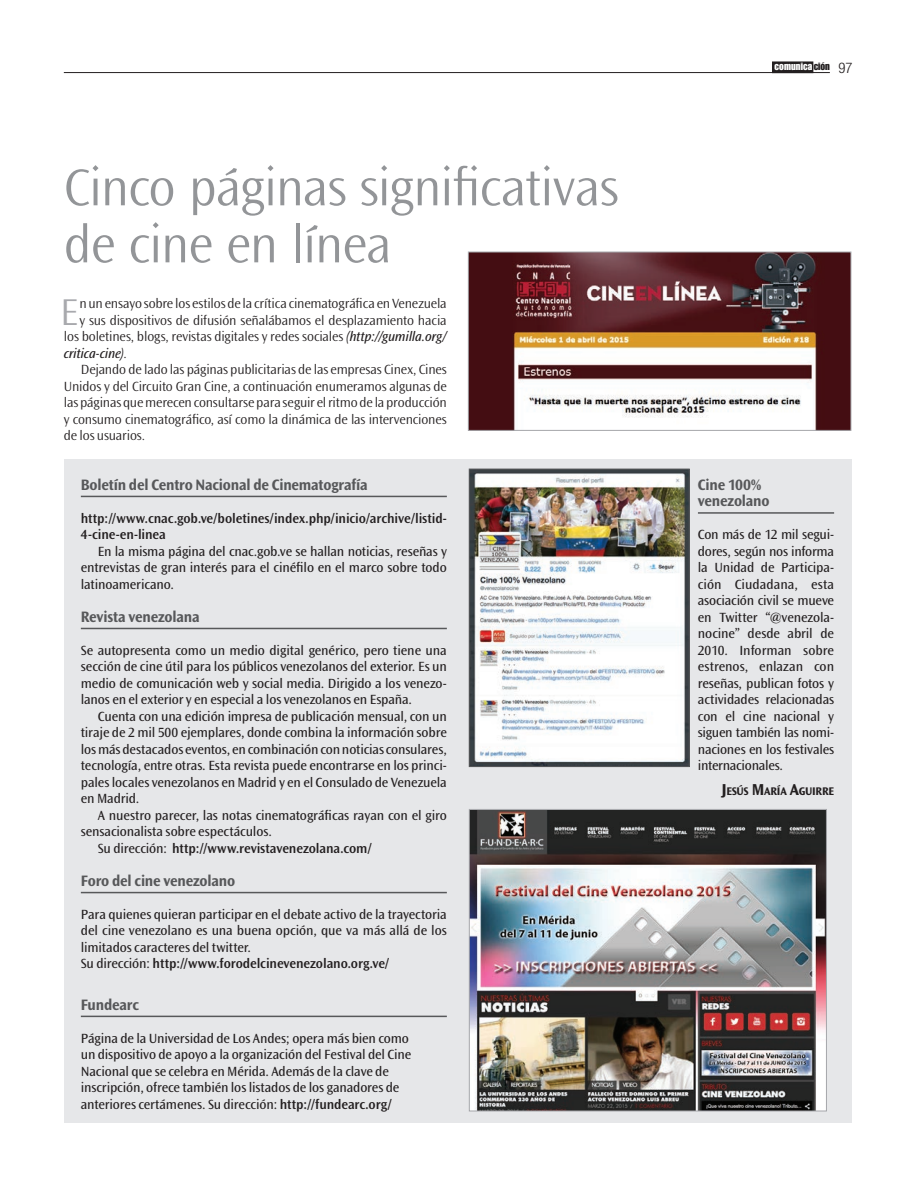
<style>
.page{position:relative;width:915px;height:1191px;background:#fff}
.page>*{position:absolute;margin:0;border:0;box-sizing:border-box;transform-origin:0 0}
.t1{font:300 54px/57px "Ocean Sans Std";letter-spacing:-.02em;color:#939598}
.t2{font:300 38.85px "Ocean Sans Std";color:#a8a9ad}
.t3{font:700 semi-expanded 15.75px/16.5px "Ocean Sans Std";letter-spacing:-.015em;color:#57585a;scale:.9 1}
.t4{font:13.8px/16.5px "Ocean Sans Std";letter-spacing:-.01em;color:#231f20;text-align:justify}
.t5{font:300 13.8px "Ocean Sans Std";letter-spacing:-.01em;color:#231f20}
.t6{font:600 13.8px/16.5px "Ocean Sans Std";letter-spacing:-.01em;color:#231f20}
.t7{font:italic 13.8px "Ocean Sans Std";letter-spacing:-.015em;color:#231f20}
.t8{font:700 11.55px "Ocean Sans Std";letter-spacing:-.02em;color:#231f20}
.t9{font:10.2px "Impact LT Std";letter-spacing:.01em;color:#fff}
.s1{font-weight:400;font-style:italic}
.s2{font-weight:300;font-style:normal}
.s3{font-weight:400}
.s4{font-weight:600}
.s5{color:#231f20}
.s6{font-family:"Helvetica Neue LT Std";font-weight:300;font-stretch:condensed;font-size:14.7px;color:#231f20}
.s7{font-size:16.5px}
</style>
<div class="page">
<hr style="left:64px;top:72px;width:765px;height:1px;background:#231f20">
<div style="left:772px;top:62px;width:40px;height:11px;background:#231f20"></div>
<div style="left:64px;top:459px;width:786px;height:664px;background:#e6e7e9"></div>
<hr style="left:81px;top:495px;width:365px;height:2px;background:#57585a">
<hr style="left:81px;top:627px;width:365px;height:2px;background:#57585a">
<hr style="left:81px;top:891px;width:365px;height:2px;background:#57585a">
<hr style="left:81px;top:1015px;width:365px;height:2px;background:#57585a">
<hr style="left:697px;top:512px;width:136px;height:1px;background:#57585a">
<img style="left:470px;top:254px;width:378px;height:174px">
<img style="left:471px;top:811px;width:353px;height:298px">
<div style="left:469px;top:809px;width:357px;height:302px;border:1px solid #a5a6aa"></div>
<img style="left:471px;top:471px;width:216px;height:293px">
<div style="left:469px;top:469px;width:220px;height:297px;border:1px solid #57585a"></div>
<h1 class="t1" style="left:64px;top:160px;width:556px">Cinco páginas significativas de cine en línea</h1>
<h2 class="t2" style="left:60px;top:290px;width:19px">E</h2>
<p class="t5" style="left:79px;top:296px;width:369px">nunensayo sobre los estilosde la crítica cinematográfica enVenezuela</p>
<p class="t5" style="left:79px;top:312px;width:369px">y sus dispositivos de difusión señalábamos el desplazamiento hacia</p>
<p class="t5" style="left:64px;top:329px;width:384px">los boletines, blogs, revistas digitales y redes sociales <span class="s1">(http://gumilla.org/</span></p>
<p class="t7" style="left:64px;top:345px;width:64px">critica-cine)<span class="s2">.</span></p>
<p class="t5" style="left:81px;top:362px;width:367px">Dejando de lado las páginas publicitarias de las empresas Cinex, Cines</p>
<p class="t5" style="left:64px;top:378px;width:384px">Unidos y del Circuito Gran Cine, a continuación enumeramos algunas de</p>
<p class="t5" style="left:64px;top:395px;width:384px">las páginas que merecen consultarse para seguir el ritmo de la producción</p>
<p class="t5" style="left:64px;top:411px;width:384px">y consumo cinematográfico, así como la dinámica de las intervenciones</p>
<p class="t5" style="left:64px;top:428px;width:83px">de los usuarios.</p>
<p class="t3" style="left:81px;top:476px;width:320px">Boletín del Centro Nacional de Cinematografía</p>
<p class="t6" style="left:81px;top:510px;width:367px">http://www.cnac.gob.ve/boletines/index.php/inicio/archive/listid-<br>4-cine-en-linea</p>
<p class="t4" style="left:81px;top:543px;width:367px;text-indent:17px">En la misma página del cnac.gob.ve se hallan noticias, reseñas y entrevistas de gran interés para el cinéfilo en el marco sobre todo latinoamericano.</p>
<p class="t3" style="left:81px;top:608px;width:133px">Revista venezolana</p>
<p class="t4" style="left:81px;top:642px;width:367px">Se autopresenta como un medio digital genérico, pero tiene una sección de cine útil para los públicos venezolanos del exterior. Es un medio de comunicación web y social media. Dirigido a los venezo&shy;lanos en el exterior y en especial a los venezolanos en España.</p>
<p class="t4" style="left:81px;top:708px;width:367px;text-indent:17px">Cuenta con una edición impresa de publicación mensual, con un tiraje de 2 mil 500 ejemplares, donde combina la información sobre los más destacados eventos, en combinación con noticias consulares, tecnología, entre otras. Esta revista puede encontrarse en los princi&shy;pales locales venezolanos en Madrid y en el Consulado de Venezuela en Madrid.</p>
<p class="t4" style="left:98px;top:807px;width:350px">A nuestro parecer, las notas cinematográficas rayan con el giro</p>
<p class="t4" style="left:81px;top:823px;width:192px">sensacionalista sobre espectáculos.</p>
<p class="t6" style="left:98px;top:840px;width:275px"><span class="s3">Su dirección:</span> http://www.revistavenezolana.com/</p>
<p class="t3" style="left:81px;top:872px;width:173px">Foro del cine venezolano</p>
<p class="t4" style="left:81px;top:906px;width:367px;text-align:left">Para quienes quieran participar en el debate activo de la trayectoria del cine venezolano es una buena opción, que va más allá de los limitados caracteres del twitter.<br>Su dirección: <span class="s4">http://www.forodelcinevenezolano.org.ve/</span></p>
<p class="t3" style="left:81px;top:996px;width:66px">Fundearc</p>
<p class="t4" style="left:81px;top:1030px;width:332px;text-align:left">Página de la Universidad de Los Andes; opera más bien como un dispositivo de apoyo a la organización del Festival del Cine Nacional que se celebra en Mérida. Además de la clave de inscripción, ofrece también los listados de los ganadores de anteriores certámenes. Su dirección: <span class="s4">http://fundearc.org/</span></p>
<p class="t9" style="left:774px;top:60px;width:80px">comunica <span class="s5">ción</span> <span class="s6">97</span></p>
<p class="t3" style="left:697px;top:476px;width:81px">Cine 100% venezolano</p>
<p class="t4" style="left:697px;top:526px;width:138px">Con más de 12 mil segui&shy;dores, según nos informa la Unidad de Participa&shy;ción Ciudadana, esta asociación civil se mueve en Twitter “@venezola&shy;nocine” desde abril de 2010. Informan sobre estrenos, enlazan con reseñas, publican fotos y actividades relacionadas con el cine nacional y siguen también las nomi&shy;naciones en los festivales internacionales.</p>
<p class="t8" style="left:721px;top:785px;width:114px"><span class="s7">J</span>ESÚS <span class="s7">M</span>ARÍA <span class="s7">A</span>GUIRRE</p>
</div>
